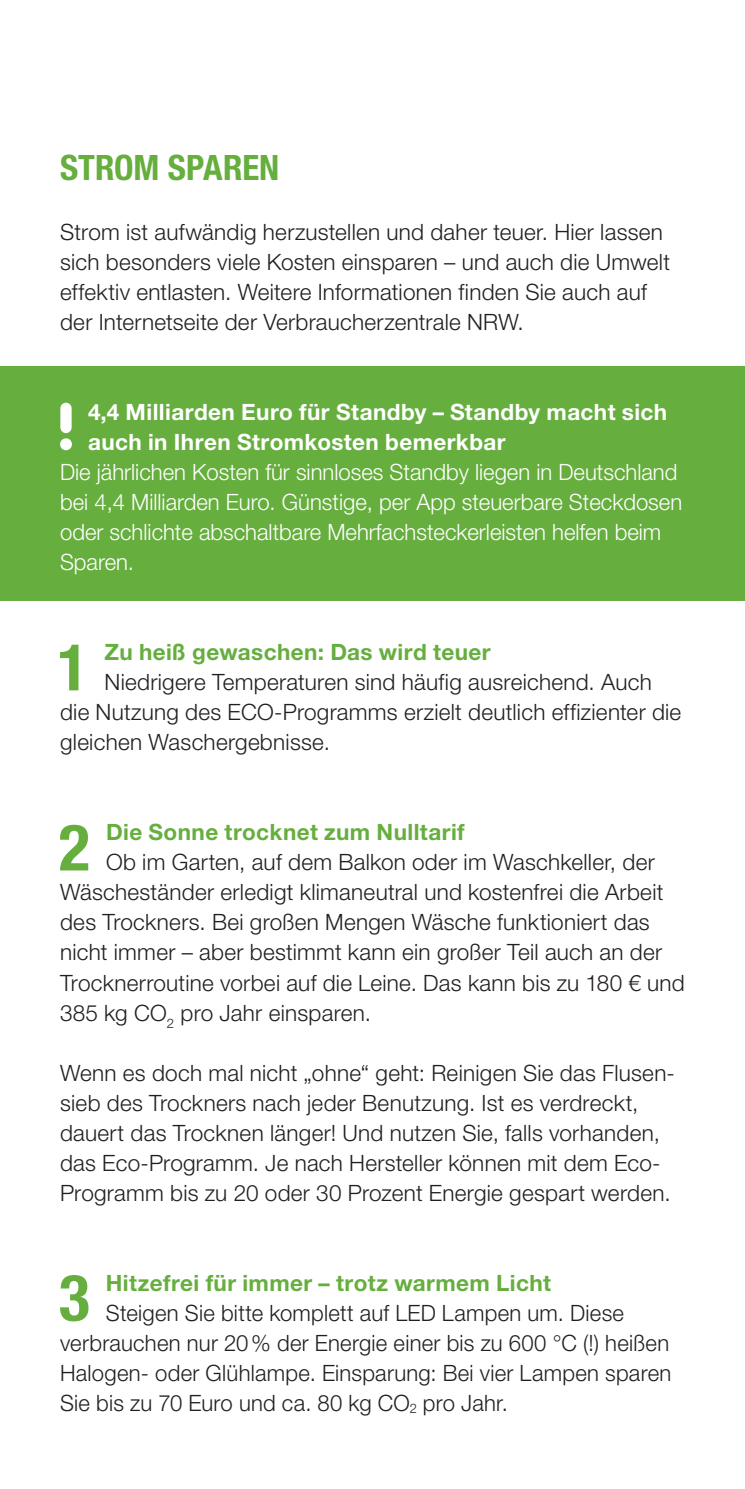
<style>
.page{position:relative;width:745px;height:1489px;background:#fff}
.page>*{position:absolute;margin:0;border:0;box-sizing:border-box;transform-origin:0 0}
.t1{font:700 condensed 64.5px "Helvetica Neue";color:#66ae3e}
.t2{font:700 condensed 35px "Helvetica Neue";color:#66ae3e}
.t3{font:300 22.5px/30px "Helvetica Neue";letter-spacing:.01em;color:#231f20}
.t4{font:300 22.5px/30px "Helvetica Neue";color:#fff}
.t5{font:700 22.5px "Helvetica Neue";letter-spacing:.02em;color:#66ae3e}
.t6{font:700 22.5px/30px "Helvetica Neue";letter-spacing:.02em;color:#fff}
.s1{font-style:inherit}
</style>
<div class="page">
<div style="left:0;top:366px;width:744px;height:234px;background:#66ae3e"></div>
<div style="left:60px;top:402px;width:12px;height:31px;background:#fff;border-radius:6px"></div>
<svg style="left:60px;top:438px;width:12px;height:12px"></svg>
<h2 class="t2" style="left:60px;top:147px;width:221px">STROM SPAREN</h2>
<p class="t3" style="left:60px;top:219px;width:611px">Strom ist aufwändig herzustellen und daher teuer. Hier lassen sich besonders viele Kosten einsparen – und auch die Umwelt effektiv entlasten. Weitere Informationen finden Sie auch auf der Internetseite der Verbraucherzentrale NRW.</p>
<p class="t6" style="left:88px;top:399px;width:580px"><span class="s1">4,4</span> Milliarden Euro für Standby – <span class="s1">S</span>tandby macht sich auch in Ihren Stromkosten bemerkbar</p>
<p class="t4" style="left:60px;top:459px;width:623px">Die jährlichen Kosten für sinnloses Standby liegen in Deutschland bei 4,4 Milliarden Euro. Günstige, per App steuerbare Steckdosen oder schlichte abschaltbare Mehrfachsteckerleisten helfen beim Sparen.</p>
<h1 class="t1" style="left:57px;top:630px;width:32px">1</h1>
<p class="t5" style="left:104px;top:644px;width:387px">Zu heiß gewaschen: <span class="s1">D</span>as wird teuer</p>
<p class="t3" style="left:104px;top:669px;width:548px">Niedrigere Temperaturen sind häufig ausreichend. Auch</p>
<p class="t3" style="left:60px;top:699px;width:622px">die Nutzung des ECO-Programms erzielt deutlich effizienter die</p>
<p class="t3" style="left:60px;top:729px;width:271px">gleichen Waschergebnisse.</p>
<h1 class="t1" style="left:59px;top:810px;width:32px">2</h1>
<p class="t5" style="left:106px;top:824px;width:360px">Die Sonne trocknet zum Nulltarif</p>
<p class="t3" style="left:60px;top:849px;width:626px;text-indent:46px">Ob im Garten, auf dem Balkon oder im Waschkeller, der Wäscheständer erledigt klimaneutral und kostenfrei die Arbeit des Trockners. Bei großen Mengen Wäsche funktioniert das nicht immer – aber bestimmt kann ein großer Teil auch an der Trocknerroutine vorbei auf die Leine. Das kann bis zu 180 € und 385 kg CO<sub>2</sub> pro Jahr einsparen.</p>
<p class="t3" style="left:60px;top:1059px;width:616px">Wenn es doch mal nicht „ohne“ geht: Reinigen Sie das Flusen&shy;sieb des Trockners nach jeder Benutzung. Ist es verdreckt, dauert das Trocknen länger! Und nutzen Sie, falls vorhanden, das Eco-Programm. Je nach Hersteller können mit dem Eco-Programm bis zu 20 oder 30 Prozent Energie gespart werden.</p>
<h1 class="t1" style="left:59px;top:1260px;width:32px">3</h1>
<p class="t5" style="left:106px;top:1274px;width:446px">Hitzefrei für immer – trotz warmem Licht</p>
<p class="t3" style="left:60px;top:1299px;width:612px;text-indent:46px">Steigen Sie bitte komplett auf LED Lampen um. Diese verbrauchen nur 20 % der Energie einer bis zu 600 °C (!) heißen Halogen- oder Glühlampe. Einsparung: Bei vier Lampen sparen Sie bis zu 70 Euro und ca. 80 kg CO<sub>2</sub> pro Jahr.</p>
</div>
